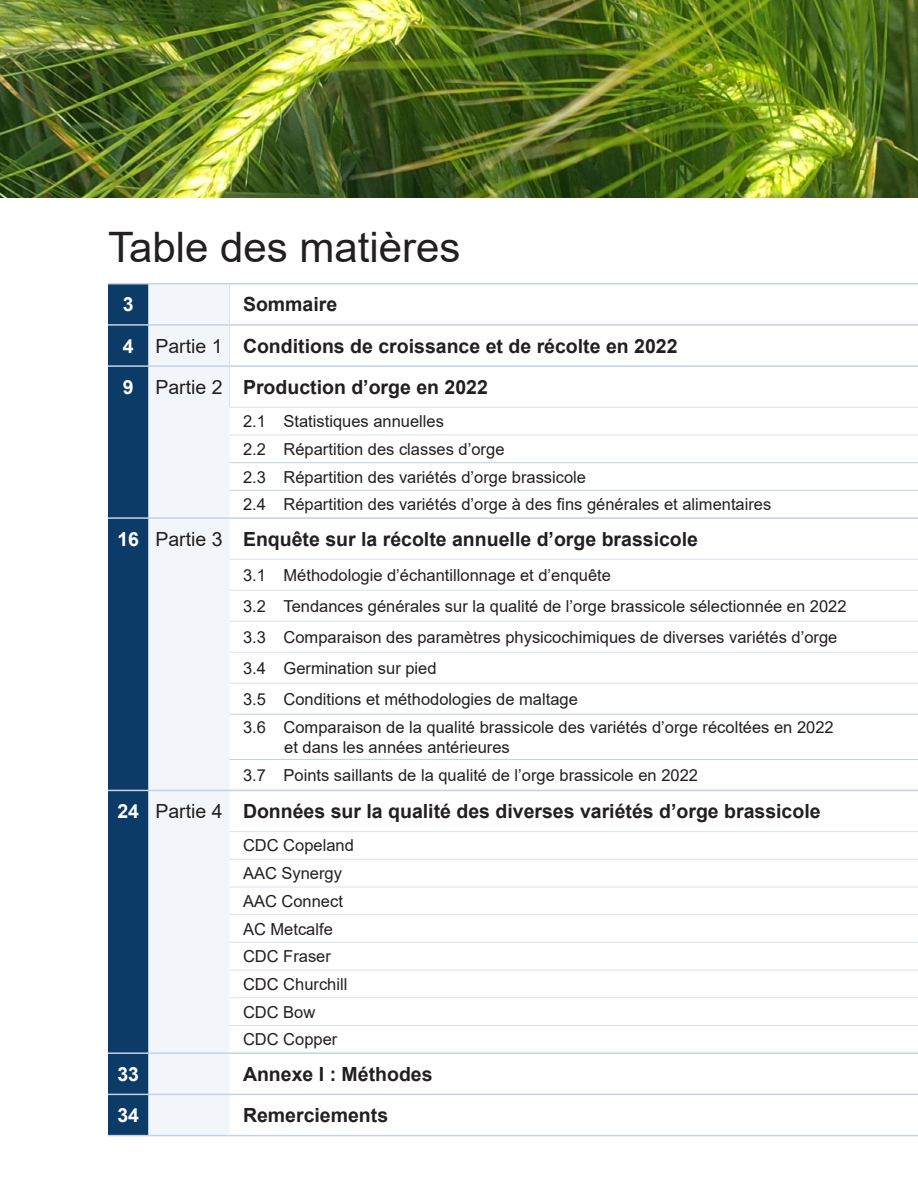
<style>
.page{position:relative;width:918px;height:1188px;background:#fff}
.page>*{position:absolute;margin:0;border:0;box-sizing:border-box;transform-origin:0 0}
.Intro_paragraph_head{font:42px "Arial";color:#231f20}
.Body_copy{font:700 19.5px "Arial";color:#231f20}
.ToC_-_parts{font:700 19.5px "Arial";color:#231f20}
.ToC_-_parts-2{font:19.5px "Arial";color:#231f20}
.ToC_-_parts-3{font:700 19.5px "Arial";color:#fff}
.Body_copy-2{font:16.5px/19.8px "Arial";color:#231f20}
</style>
<div class="page">
<div style="left:108px;top:284px;width:40px;height:851px;background:#0c3b67"></div>
<div style="left:148px;top:284px;width:82px;height:851px;background:#f2f5f9"></div>
<hr style="left:229px;top:407px;width:689px;height:1px;background:#dae3ef">
<hr style="left:230px;top:435px;width:688px;height:1px;background:#dae3ef">
<hr style="left:230px;top:559px;width:688px;height:1px;background:#dae3ef">
<hr style="left:230px;top:590px;width:688px;height:1px;background:#dae3ef">
<hr style="left:230px;top:621px;width:688px;height:1px;background:#dae3ef">
<hr style="left:230px;top:652px;width:688px;height:1px;background:#dae3ef">
<hr style="left:230px;top:683px;width:688px;height:1px;background:#dae3ef">
<hr style="left:229px;top:367px;width:1px;height:40px;background:#dae3ef">
<hr style="left:229px;top:284px;width:1px;height:40px;background:#dae3ef">
<hr style="left:229px;top:326px;width:1px;height:39px;background:#dae3ef">
<hr style="left:230px;top:831px;width:688px;height:1px;background:#dae3ef">
<hr style="left:230px;top:859px;width:688px;height:1px;background:#dae3ef">
<hr style="left:230px;top:887px;width:688px;height:1px;background:#dae3ef">
<hr style="left:230px;top:914px;width:688px;height:1px;background:#dae3ef">
<hr style="left:230px;top:942px;width:688px;height:1px;background:#dae3ef">
<hr style="left:230px;top:970px;width:688px;height:1px;background:#dae3ef">
<hr style="left:230px;top:997px;width:688px;height:1px;background:#dae3ef">
<hr style="left:230px;top:1025px;width:688px;height:1px;background:#dae3ef">
<hr style="left:108px;top:283px;width:40px;height:1px;background:#c5d2e4">
<hr style="left:148px;top:283px;width:82px;height:1px;background:#c5d2e4">
<hr style="left:230px;top:283px;width:688px;height:1px;background:#c5d2e4">
<hr style="left:108px;top:324px;width:40px;height:2px;background:#c5d2e4">
<hr style="left:148px;top:324px;width:82px;height:2px;background:#c5d2e4">
<hr style="left:230px;top:324px;width:688px;height:2px;background:#c5d2e4">
<hr style="left:108px;top:365px;width:40px;height:2px;background:#c5d2e4">
<hr style="left:148px;top:365px;width:82px;height:2px;background:#c5d2e4">
<hr style="left:230px;top:365px;width:688px;height:2px;background:#c5d2e4">
<hr style="left:108px;top:517px;width:40px;height:2px;background:#c5d2e4">
<hr style="left:148px;top:517px;width:82px;height:2px;background:#c5d2e4">
<hr style="left:230px;top:517px;width:688px;height:2px;background:#c5d2e4">
<hr style="left:108px;top:1052px;width:40px;height:2px;background:#c5d2e4">
<hr style="left:148px;top:1052px;width:82px;height:2px;background:#c5d2e4">
<hr style="left:230px;top:1052px;width:688px;height:2px;background:#c5d2e4">
<hr style="left:108px;top:1094px;width:40px;height:1px;background:#c5d2e4">
<hr style="left:148px;top:1094px;width:82px;height:1px;background:#c5d2e4">
<hr style="left:230px;top:1094px;width:688px;height:1px;background:#c5d2e4">
<hr style="left:108px;top:1135px;width:40px;height:1px;background:#c5d2e4">
<hr style="left:148px;top:1135px;width:82px;height:1px;background:#c5d2e4">
<hr style="left:230px;top:1135px;width:688px;height:1px;background:#c5d2e4">
<hr style="left:108px;top:790px;width:40px;height:1px;background:#c5d2e4">
<hr style="left:148px;top:790px;width:82px;height:1px;background:#c5d2e4">
<hr style="left:230px;top:790px;width:688px;height:1px;background:#c5d2e4">
<hr style="left:230px;top:714px;width:688px;height:1px;background:#c5d2e4">
<hr style="left:230px;top:759px;width:688px;height:1px;background:#c5d2e4">
<hr style="left:230px;top:462px;width:688px;height:1px;background:#c5d2e4">
<hr style="left:230px;top:490px;width:688px;height:1px;background:#c5d2e4">
<img style="left:0;top:0;width:918px;height:198px">
<p class="Intro_paragraph_head" style="left:108px;top:218px;width:354px">Table des matières</p>
<p class="ToC_-_parts-3" style="left:123px;top:291px;width:12px">3</p>
<p class="ToC_-_parts" style="left:243px;top:291px;width:96px">Sommaire</p>
<p class="ToC_-_parts-3" style="left:123px;top:332px;width:12px">4</p>
<p class="ToC_-_parts-2" style="left:155px;top:332px;width:69px">Partie 1</p>
<p class="Body_copy" style="left:243px;top:332px;width:436px">Conditions de croissance et de récolte en 2022</p>
<p class="ToC_-_parts-3" style="left:123px;top:373px;width:12px">9</p>
<p class="ToC_-_parts-2" style="left:155px;top:374px;width:69px">Partie 2</p>
<p class="Body_copy" style="left:243px;top:373px;width:246px">Production d’orge en 2022</p>
<p class="Body_copy-2" style="left:243px;top:411px;width:203px">2.1 Statistiques annuelles</p>
<p class="Body_copy-2" style="left:243px;top:439px;width:263px">2.2 Répartition des classes d’orge</p>
<p class="Body_copy-2" style="left:243px;top:467px;width:345px">2.3 Répartition des variétés d’orge brassicole</p>
<p class="Body_copy-2" style="left:243px;top:494px;width:530px">2.4 Répartition des variétés d’orge à des fins générales et alimentaires</p>
<p class="ToC_-_parts-3" style="left:117px;top:525px;width:23px">16</p>
<p class="ToC_-_parts-2" style="left:155px;top:526px;width:69px">Partie 3</p>
<p class="Body_copy" style="left:243px;top:525px;width:457px">Enquête sur la récolte annuelle d’orge brassicole</p>
<p class="Body_copy-2" style="left:243px;top:565px;width:369px">3.1 Méthodologie d’échantillonnage et d’enquête</p>
<p class="Body_copy-2" style="left:243px;top:596px;width:605px">3.2 Tendances générales sur la qualité de l’orge brassicole sélectionnée en 2022</p>
<p class="Body_copy-2" style="left:243px;top:627px;width:596px">3.3 Comparaison des paramètres physicochimiques de diverses variétés d’orge</p>
<p class="Body_copy-2" style="left:243px;top:658px;width:195px">3.4 Germination sur pied</p>
<p class="Body_copy-2" style="left:243px;top:689px;width:336px">3.5 Conditions et méthodologies de maltage</p>
<p class="Body_copy-2" style="left:284px;top:717px;width:551px;text-indent:-41px">3.6 Comparaison de la qualité brassicole des variétés d’orge récoltées en 2022 et dans les années antérieures</p>
<p class="Body_copy-2" style="left:243px;top:765px;width:457px">3.7 Points saillants de la qualité de l’orge brassicole en 2022</p>
<p class="ToC_-_parts-3" style="left:117px;top:798px;width:23px">24</p>
<p class="ToC_-_parts-2" style="left:155px;top:798px;width:69px">Partie 4</p>
<p class="Body_copy" style="left:243px;top:798px;width:579px">Données sur la qualité des diverses variétés d’orge brassicole</p>
<p class="Body_copy-2" style="left:243px;top:836px;width:112px">CDC Copeland</p>
<p class="Body_copy-2" style="left:243px;top:863px;width:101px">AAC Synergy</p>
<p class="Body_copy-2" style="left:243px;top:891px;width:101px">AAC Connect</p>
<p class="Body_copy-2" style="left:243px;top:919px;width:91px">AC Metcalfe</p>
<p class="Body_copy-2" style="left:243px;top:946px;width:89px">CDC Fraser</p>
<p class="Body_copy-2" style="left:243px;top:974px;width:106px">CDC Churchill</p>
<p class="Body_copy-2" style="left:243px;top:1002px;width:74px">CDC Bow</p>
<p class="Body_copy-2" style="left:243px;top:1030px;width:96px">CDC Copper</p>
<p class="ToC_-_parts-3" style="left:117px;top:1060px;width:23px">33</p>
<p class="ToC_-_parts" style="left:243px;top:1060px;width:191px">Annexe I : Méthodes</p>
<p class="ToC_-_parts-3" style="left:117px;top:1102px;width:23px">34</p>
<p class="ToC_-_parts" style="left:243px;top:1102px;width:147px">Remerciements</p>
</div>
